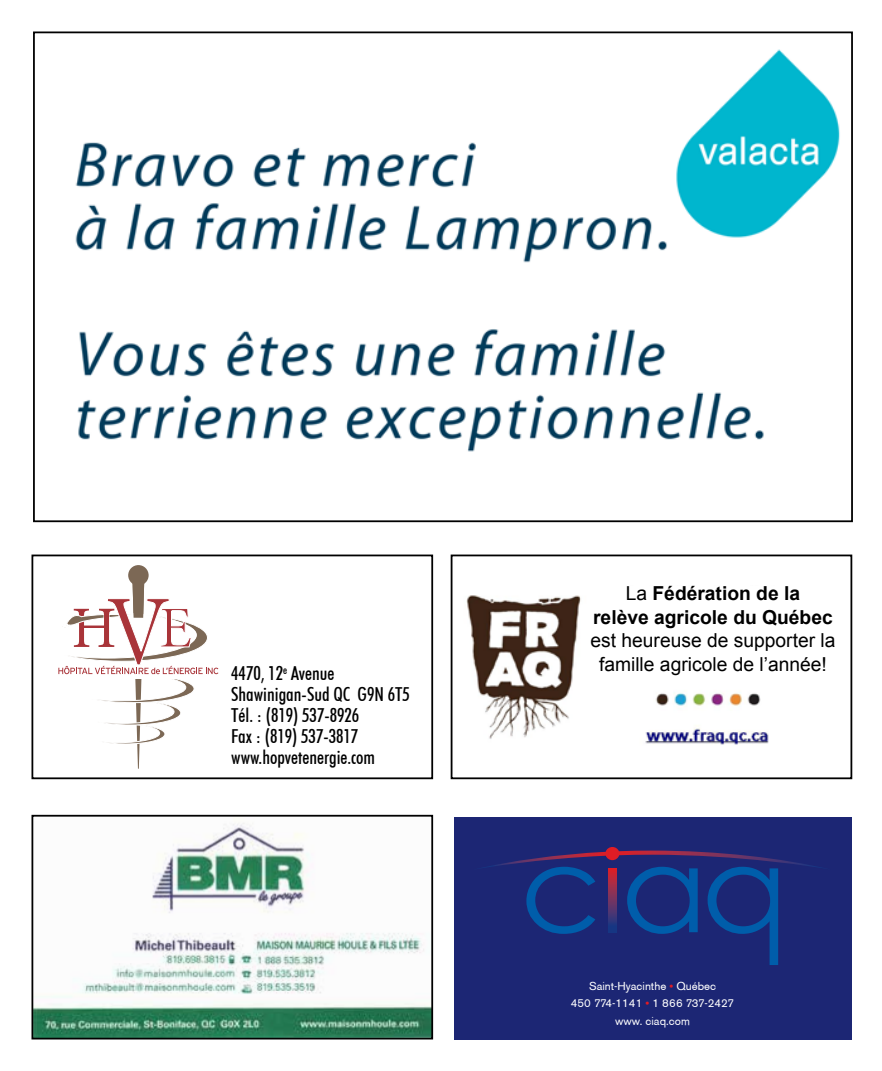
<style>
.page{position:relative;width:882px;height:1071px;background:#fff}
.page>*{position:absolute;margin:0;border:0;box-sizing:border-box;transform-origin:0 0}
.t1{font:500 condensed 19.25px/21px "Futura BT";color:#000}
.t2{font:19.25px/23.6px "Arial";color:#000;text-align:center}
.t3{font:700 19.25px/23.6px "Arial";color:#000;text-align:center}
.t4{font:11.55px/17.7px "Berthold Akzidenz Grotesk BE";color:#fff;text-align:center}
.s1{font-weight:400}
.s2{color:#e31b23}
</style>
<div class="page">
<div style="left:32px;top:555px;width:401px;height:224px;border:2px solid #000"></div>
<div style="left:128px;top:565px;width:21px;height:21px;background:#7c6855;border-radius:50%"></div>
<svg style="left:58px;top:573px;width:160px;height:196px"></svg>
<img style="left:35px;top:823px;width:395px;height:214px">
<div style="left:32px;top:815px;width:401px;height:225px;border:2px solid #000"></div>
<img style="left:466px;top:595px;width:303px;height:150px">
<div style="left:451px;top:555px;width:401px;height:224px;border:2px solid #000"></div>
<div style="left:588px;top:586px;width:250px;height:93px;background:#fff"></div>
<div style="left:454px;top:817px;width:397px;height:223px;background:#1c2674"></div>
<svg style="left:484px;top:847px;width:337px;height:118px"></svg>
<img style="left:75px;top:49px;width:765px;height:403px">
<p class="t1" style="left:231px;top:663px;width:180px">4470, 12<sup>e</sup> Avenue<br>Shawinigan-Sud QC G9N 6T5<br>Tél. : (819) 537-8926<br>Fax : (819) 537-3817 www.hopvetenergie.com</p>
<p class="t3" style="left:593px;top:582px;width:241px"><span class="s1">La</span> Fédération de la<br>relève agricole du Québec</p>
<p class="t2" style="left:590px;top:629px;width:247px">est heureuse de supporter la famille agricole de l’année!</p>
<p class="t4" style="left:571px;top:977px;width:165px">Saint-Hyacinthe <span class="s2">•</span> Québec<br>450 774-1141 <span class="s2">•</span> 1 866 737-2427 www. ciaq.com</p>
</div>
